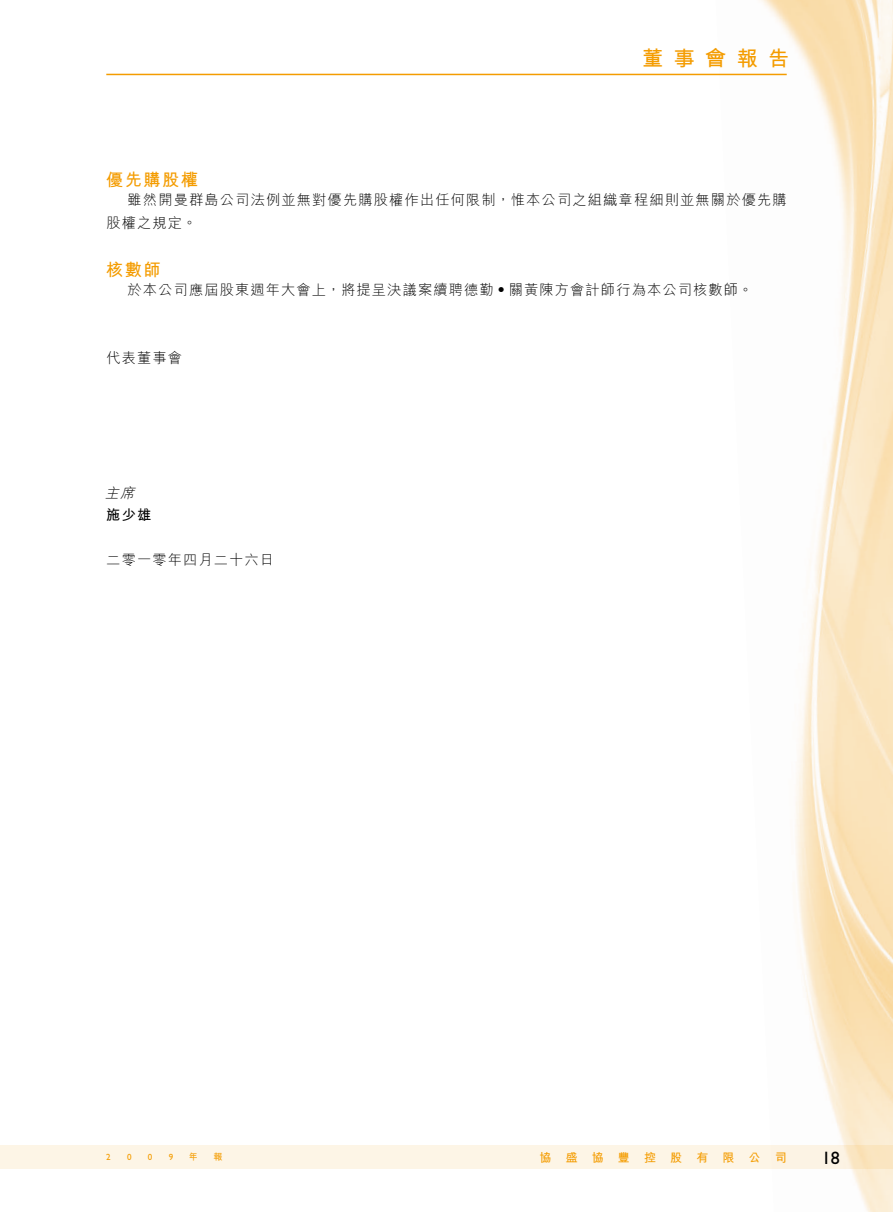
<style>
.page{position:relative;width:893px;height:1212px;background:#fff}
.page>*{position:absolute;margin:0;border:0;box-sizing:border-box;transform-origin:0 0}
.t1{font:700 21px "M Hei HK";letter-spacing:.5em;color:#f49c00}
.t2{font:18px "Gill Sans Std";color:#000}
.t3{font:700 17.25px "M Hei HK";letter-spacing:.08em;color:#f49c00}
.t4{font:300 14.25px/22.5px "M Hei HK";letter-spacing:.08em;color:#000}
.t5{font:700 14.25px "M Hei HK";color:#000}
.t6{font:italic 300 14.25px "M Hei HK";color:#000}
.t7{font:700 12px "M Hei HK";letter-spacing:1.175em;color:#f49c00}
.t8{font:9px "Gill Sans Std";color:#f49c00}
.t9{font:700 9px "M Hei HK";color:#f49c00}
</style>
<div class="page">
<img style="left:716px;top:0;width:177px;height:1212px">
<div style="left:0;top:1145px;width:893px;height:23px;background:#fdf5e6"></div>
<hr style="left:106px;top:74px;width:681px;height:1px;background:#f49c00">
<h1 class="t1" style="left:642px;top:43px;width:148px">董事會報告</h1>
<p class="t3" style="left:106px;top:167px;width:93px">優先購股權</p>
<p class="t4" style="left:106px;top:188px;width:682px;text-indent:21px">雖然開曼群島公司法例並無對優先購股權作出任何限制，惟本公司之組織章程細則並無關於優先購股權之規定。</p>
<p class="t3" style="left:106px;top:257px;width:56px">核數師</p>
<p class="t4" style="left:128px;top:278px;width:627px">於本公司應屆股東週年大會上，將提呈決議案續聘德勤‧關黃陳方會計師行為本公司核數師。</p>
<p class="t4" style="left:106px;top:346px;width:77px">代表董事會</p>
<p class="t6" style="left:105px;top:483px;width:36px">主席</p>
<p class="t5" style="left:106px;top:505px;width:46px">施少雄</p>
<p class="t4" style="left:106px;top:548px;width:169px">二零一零年四月二十六日</p>
<p class="t8" style="left:106px;top:1151px;width:6px">2</p>
<p class="t8" style="left:127px;top:1151px;width:6px">0</p>
<p class="t8" style="left:148px;top:1151px;width:6px">0</p>
<p class="t8" style="left:169px;top:1151px;width:6px">9</p>
<p class="t9" style="left:189px;top:1150px;width:10px">年</p>
<p class="t9" style="left:213px;top:1150px;width:10px">報</p>
<p class="t7" style="left:540px;top:1148px;width:249px">協盛協豐控股有限公司</p>
<p class="t2" style="left:822px;top:1147px;width:19px">18</p>
</div>
